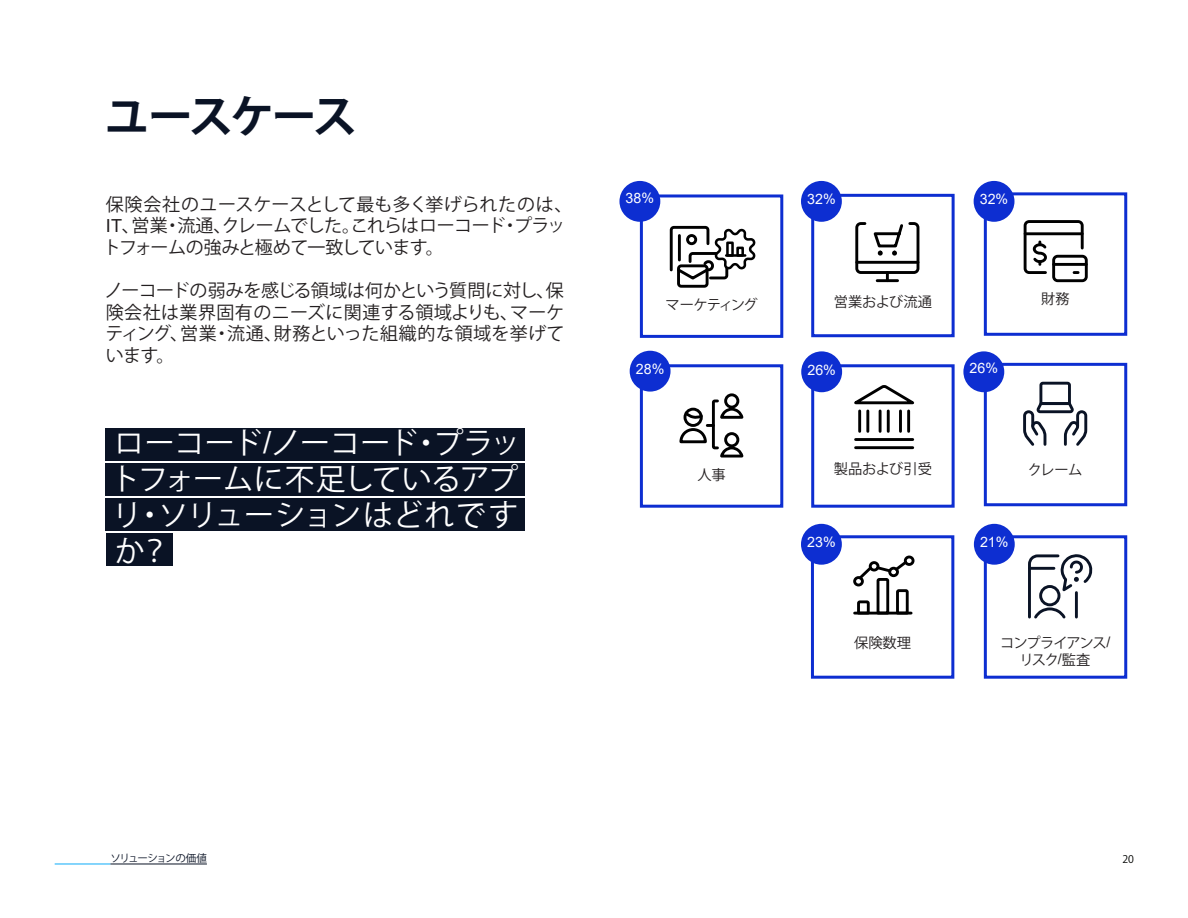
<style>
.page{position:relative;width:1188px;height:918px;background:#fff}
.page>*{position:absolute;margin:0;border:0;box-sizing:border-box;transform-origin:0 0}
.t1{font:700 45px "Koz Go Pro";letter-spacing:-.09em;color:#0a1325}
.t2{font:30px/36px "Koz Go Pro";letter-spacing:-.005em;color:#fff;text-align:justify}
.t3{font:18px/21.6px "Koz Go Pro";letter-spacing:-.015em;color:#231f20}
.t4{font:14.25px "Arial";color:#fff}
.t5{font:14.25px "Koz Go Pro";letter-spacing:-.04em;color:#231f20}
.t6{font:14.25px "Koz Go Pro";color:#231f20}
.t7{font:14.25px "Koz Go Pro";letter-spacing:-.07em;color:#231f20}
.t8{font:14.25px "Koz Go Pro";letter-spacing:-.085em;color:#231f20}
.t9{font:10.5px "Koz Go Pro";letter-spacing:-.09em;color:#0a1325}
.t10{font:10.5px "Koz Go Pro";color:#040503}
.s1{font-family:"Arial"}
</style>
<div class="page">
<hr style="left:55px;top:864px;width:55px;height:1px;background:#0cabf9">
<hr style="left:110px;top:864px;width:97px;height:1px;background:#0a1325">
<div style="left:106px;top:428px;width:419px;height:33px;background:#0a1325"></div>
<div style="left:106px;top:463px;width:419px;height:33px;background:#0a1325"></div>
<div style="left:106px;top:499px;width:419px;height:32px;background:#0a1325"></div>
<div style="left:106px;top:534px;width:67px;height:32px;background:#0a1325"></div>
<svg style="left:1023px;top:381px;width:65px;height:65px"></svg>
<div style="left:984px;top:363px;width:143px;height:143px;border:3px solid #0d2ed1"></div>
<svg style="left:1028px;top:554px;width:65px;height:65px"></svg>
<hr style="left:1029px;top:567px;width:25px;height:3px;background:#0a1325">
<div style="left:984px;top:535px;width:143px;height:144px;border:3px solid #0d2ed1"></div>
<div style="left:1052px;top:255px;width:36px;height:27px;border:3px solid #000;border-radius:4px"></div>
<hr style="left:1054px;top:263px;width:32px;height:3px;background:#000">
<svg style="left:1023px;top:220px;width:62px;height:56px"></svg>
<div style="left:984px;top:192px;width:143px;height:144px;border:3px solid #0d2ed1"></div>
<div style="left:724px;top:393px;width:15px;height:16px;border:3px solid #000;border-radius:50%"></div>
<svg style="left:679px;top:397px;width:65px;height:61px"></svg>
<div style="left:640px;top:364px;width:143px;height:144px;border:3px solid #0d2ed1"></div>
<hr style="left:856px;top:446px;width:57px;height:3px;background:#000">
<hr style="left:856px;top:438px;width:57px;height:3px;background:#000">
<hr style="left:858px;top:411px;width:3px;height:20px;background:#000">
<hr style="left:866px;top:411px;width:3px;height:20px;background:#000">
<hr style="left:879px;top:411px;width:3px;height:20px;background:#000">
<hr style="left:887px;top:411px;width:3px;height:20px;background:#000">
<hr style="left:899px;top:411px;width:3px;height:20px;background:#000">
<hr style="left:907px;top:411px;width:3px;height:20px;background:#000">
<svg style="left:854px;top:385px;width:61px;height:20px"></svg>
<div style="left:811px;top:364px;width:144px;height:144px;border:3px solid #0d2ed1"></div>
<div style="left:677px;top:264px;width:32px;height:24px;border:3px solid #000;border-radius:3px"></div>
<svg style="left:669px;top:225px;width:86px;height:57px"></svg>
<hr style="left:726px;top:254px;width:19px;height:3px;background:#000">
<div style="left:726px;top:242px;width:8px;height:15px;border:3px solid #000"></div>
<div style="left:736px;top:247px;width:8px;height:10px;border:3px solid #000"></div>
<div style="left:640px;top:194px;width:143px;height:144px;border:3px solid #0d2ed1"></div>
<hr style="left:877px;top:279px;width:21px;height:3px;background:#000">
<svg style="left:855px;top:222px;width:65px;height:59px"></svg>
<div style="left:811px;top:194px;width:144px;height:143px;border:3px solid #0d2ed1"></div>
<div style="left:963px;top:351px;width:41px;height:41px;background:#0d2ed1;border-radius:50%"></div>
<div style="left:619px;top:181px;width:41px;height:41px;background:#0d2ed1;border-radius:50%"></div>
<div style="left:974px;top:181px;width:40px;height:41px;background:#0d2ed1;border-radius:50%"></div>
<div style="left:801px;top:181px;width:41px;height:41px;background:#0d2ed1;border-radius:50%"></div>
<div style="left:630px;top:351px;width:41px;height:41px;background:#0d2ed1;border-radius:50%"></div>
<div style="left:974px;top:524px;width:41px;height:41px;background:#0d2ed1;border-radius:50%"></div>
<div style="left:801px;top:351px;width:41px;height:41px;background:#0d2ed1;border-radius:50%"></div>
<hr style="left:855px;top:612px;width:56px;height:3px;background:#000">
<svg style="left:856px;top:558px;width:54px;height:57px"></svg>
<div style="left:869px;top:561px;width:10px;height:11px;border:3px solid #000;border-radius:50%"></div>
<div style="left:904px;top:556px;width:11px;height:10px;border:3px solid #000;border-radius:50%"></div>
<div style="left:888px;top:567px;width:11px;height:10px;border:3px solid #000;border-radius:50%"></div>
<div style="left:853px;top:576px;width:11px;height:10px;border:3px solid #000;border-radius:50%"></div>
<div style="left:811px;top:535px;width:143px;height:144px;border:3px solid #0d2ed1"></div>
<div style="left:801px;top:524px;width:41px;height:41px;background:#0d2ed1;border-radius:50%"></div>
<p class="t1" style="left:104px;top:88px;width:254px">ユースケース</p>
<p class="t3" style="left:103px;top:194px;width:471px">保険会社のユースケースとして最も多く挙げられたのは、<br><span class="s1">IT</span>、営業・流通、クレームでした。これらはローコード・プラットフォームの強みと極めて一致しています。</p>
<p class="t3" style="left:105px;top:280px;width:461px;text-align:justify">ノーコードの弱みを感じる領域は何かという質問に対し、保険会社は業界固有のニーズに関連する領域よりも、マーケティング、営業・流通、財務といった組織的な領域を挙げています。</p>
<p class="t2" style="left:111px;top:426px;width:412px">ローコード<span class="s1">/</span>ノーコード・プラットフォームに不足しているアプリ・ソリューションはどれですか？</p>
<p class="t4" style="left:626px;top:188px;width:30px">38%</p>
<p class="t4" style="left:807px;top:189px;width:30px">32%</p>
<p class="t4" style="left:980px;top:189px;width:30px">32%</p>
<p class="t8" style="left:666px;top:296px;width:94px">マーケティング</p>
<p class="t6" style="left:834px;top:293px;width:100px">営業および流通</p>
<p class="t5" style="left:1041px;top:290px;width:30px">財務</p>
<p class="t4" style="left:636px;top:359px;width:30px">28%</p>
<p class="t4" style="left:807px;top:360px;width:30px">26%</p>
<p class="t4" style="left:970px;top:358px;width:30px">26%</p>
<p class="t5" style="left:697px;top:465px;width:30px">人事</p>
<p class="t6" style="left:834px;top:459px;width:100px">製品および引受</p>
<p class="t5" style="left:1028px;top:460px;width:56px">クレーム</p>
<p class="t4" style="left:807px;top:532px;width:30px">23%</p>
<p class="t4" style="left:980px;top:532px;width:30px">21%</p>
<p class="t5" style="left:854px;top:633px;width:58px">保険数理</p>
<p class="t7" style="left:1000px;top:633px;width:112px">コンプライアンス<span class="s1">/</span></p>
<p class="t5" style="left:1019px;top:650px;width:72px">リスク<span class="s1">/</span>監査</p>
<p class="t9" style="left:110px;top:852px;width:98px">ソリューションの価値</p>
<p class="t10" style="left:1122px;top:852px;width:13px">20</p>
</div>
